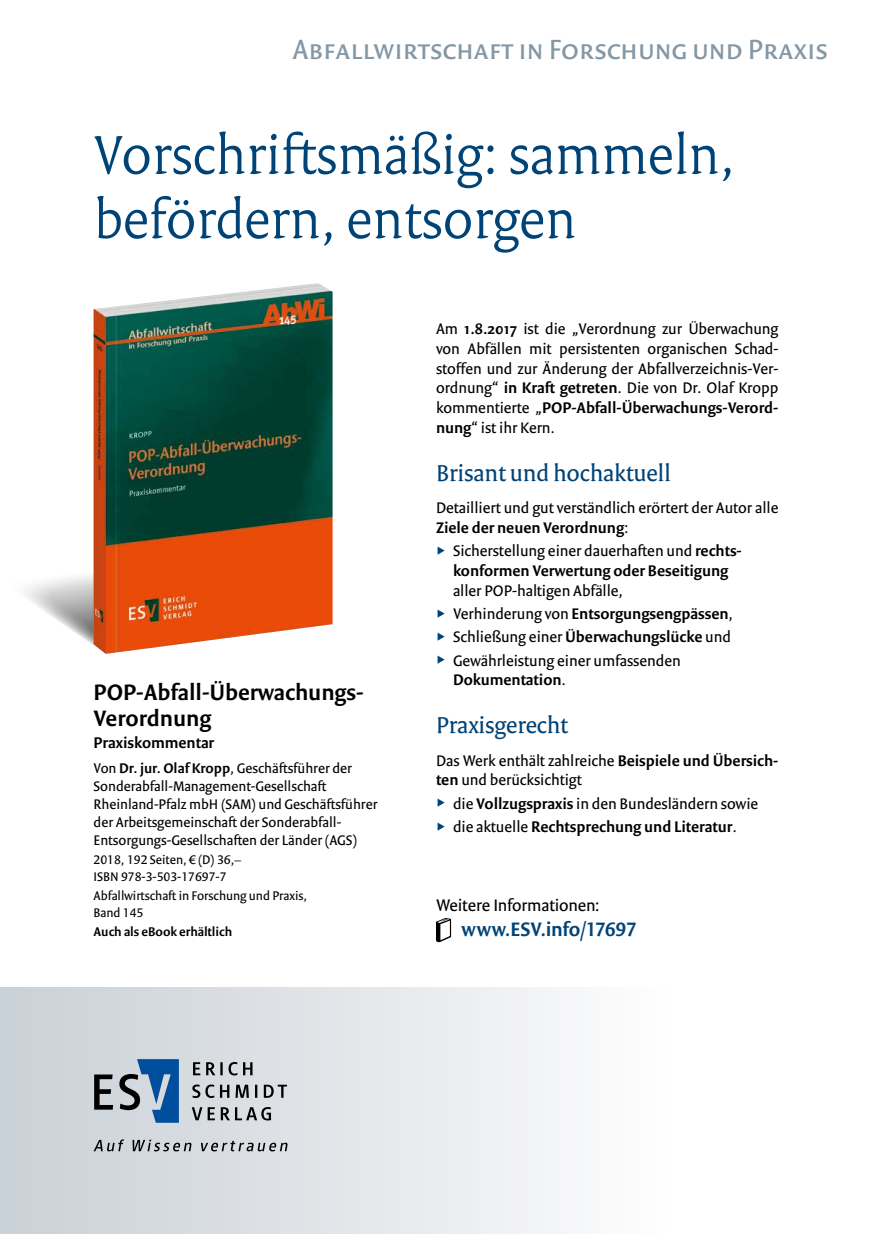
<style>
.page{position:relative;width:872px;height:1234px;background:#fff}
.page>*{position:absolute;margin:0;border:0;box-sizing:border-box;transform-origin:0 0}
.t1{font:300 58.5px/64.3px "Versa Pro";letter-spacing:-.005em;color:#004377}
.t2{font:30px "Versa Sans Pro";color:#8497a5}
.t3{font:24.75px "Versa Pro";letter-spacing:-.005em;color:#004377}
.t4{font:600 24px/26.4px "Versa Sans Pro";color:#000}
.t5{font:600 21px "Versa Sans Pro";color:#004377}
.t6{font:18px "Versa Sans Pro";letter-spacing:-.005em;color:#000}
.t7{font:16.5px/19.8px "Versa Sans Pro";color:#000}
.t8{font:600 16.5px/19.8px "Versa Sans Pro";color:#000}
.t9{font:15px/18px "Versa Sans Pro";color:#000}
.t10{font:13.5px/16.2px "Versa Sans Pro";color:#000}
.t11{font:600 13.5px "Versa Sans Pro";color:#000}
.s1{font-weight:600}
.s2{font-weight:400}
</style>
<div class="page">
<div style="left:0;top:986px;width:872px;height:247px;background:linear-gradient(to right,#cad1d7,#fff)"></div>
<svg style="left:25px;top:553px;width:308px;height:92px"></svg>
<img style="left:93px;top:283px;width:239px;height:370px">
<svg style="left:436px;top:917px;width:15px;height:25px"></svg>
<svg style="left:192px;top:1106px;width:79px;height:14px"></svg>
<svg style="left:192px;top:1084px;width:95px;height:13px"></svg>
<svg style="left:193px;top:1061px;width:59px;height:14px"></svg>
<svg style="left:119px;top:1058px;width:60px;height:64px;background:#668aaf"></svg>
<svg style="left:94px;top:1074px;width:19px;height:35px"></svg>
<svg style="left:94px;top:1139px;width:194px;height:12px;background:#a7aaae"></svg>
<h2 class="t2" style="left:293px;top:31px;width:536px">Abfallwirtschaft in Forschung und Praxis</h2>
<h1 class="t1" style="left:94px;top:122px;width:643px">Vorschriftsmäßig: sammeln, befördern, entsorgen</h1>
<h3 class="t4" style="left:94px;top:678px;width:271px">POP-Abfall-Überwachungs-<br>Verordnung</h3>
<p class="t8" style="left:94px;top:732px;width:122px">Praxiskommentar</p>
<p class="t9" style="left:94px;top:758px;width:285px">Von <span class="s1">Dr. jur. Olaf Kropp</span>, Geschäftsführer der Sonderabfall-Management-Gesellschaft Rheinland-Pfalz mbH (SAM) und Geschäftsführer der Arbeitsgemeinschaft der Sonderabfall-Entsorgungs-Gesellschaften der Länder (AGS)</p>
<p class="t10" style="left:94px;top:851px;width:149px">2018, 192 Seiten, € (D) 36,–<br>ISBN 978-3-503-17697-7</p>
<p class="t10" style="left:94px;top:887px;width:215px">Abfallwirtschaft in Forschung und Praxis,<br>Band 145</p>
<p class="t11" style="left:94px;top:923px;width:140px">Auch als eBook erhältlich</p>
<p class="t7" style="left:436px;top:318px;width:344px;text-align:justify">Am <span class="s1">1.8.2017</span> ist die „Verordnung zur Überwachung von Abfällen mit persistenten organischen Schad&shy;stoffen und zur Änderung der Abfallverzeichnis-Ver&shy;ordnung“ <span class="s1">in Kraft getreten</span>. Die von Dr. Olaf Kropp kommentierte „<span class="s1">POP-Abfall-Überwachungs-Verord&shy;nung</span>“ ist ihr Kern.</p>
<h3 class="t3" style="left:436px;top:458px;width:236px">Brisant und hochaktuell</h3>
<p class="t7" style="left:436px;top:498px;width:344px">Detailliert und gut verständlich erörtert der Autor alle<br><span class="s1">Ziele der neuen Verordnung</span>:</p>
<p class="t8" style="left:453px;top:541px;width:290px"><span class="s2">Sicherstellung einer dauerhaften und</span> rechts&shy;konformen Verwertung oder Beseitigung</p>
<p class="t7" style="left:453px;top:578px;width:281px;line-height:23.2px">aller POP-haltigen Abfälle,<br>Verhinderung von <span class="s1">Entsorgungsengpässen</span>, Schließung einer <span class="s1">Überwachungslücke</span> und Gewährleistung einer umfassenden</p>
<p class="t8" style="left:453px;top:670px;width:115px">Dokumentation<span class="s2">.</span></p>
<h3 class="t3" style="left:436px;top:710px;width:134px">Praxisgerecht</h3>
<p class="t7" style="left:436px;top:750px;width:344px">Das Werk enthält zahlreiche <span class="s1">Beispiele und Übersich&shy;ten</span> und berücksichtigt</p>
<p class="t8" style="left:453px;top:791px;width:307px;line-height:23.2px"><span class="s2">die</span> Vollzugspraxis <span class="s2">in den Bundesländern sowie die aktuelle</span> Rechtsprechung und Literatur<span class="s2">.</span></p>
<p class="t6" style="left:436px;top:893px;width:165px">Weitere Informationen:</p>
<p class="t5" style="left:461px;top:916px;width:177px">www.ESV.info/17697</p>
</div>
